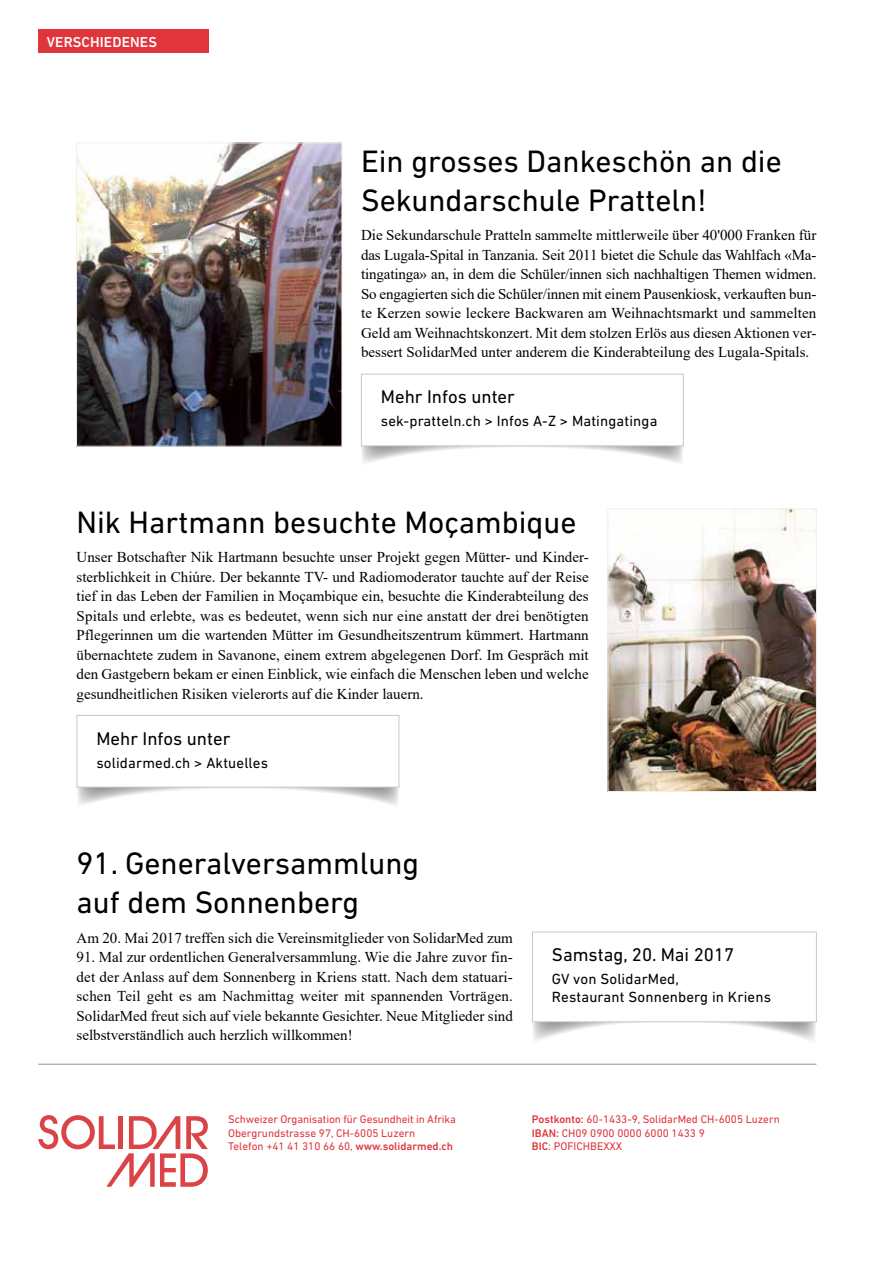
<style>
.page{position:relative;width:893px;height:1263px;background:#fff}
.page>*{position:absolute;margin:0;border:0;box-sizing:border-box;transform-origin:0 0}
.t1{font:31.5px/39px "DIN Next LT Pro";color:#000}
.t2{font:18.75px "DIN Next LT Pro";color:#000}
.t3{font:15px/19.5px "Times New Roman";color:#000;text-align:justify}
.t4{font:15px/18px "DIN Next LT Pro";letter-spacing:.01em;color:#000}
.t5{font:500 14.7px "DIN Next LT Pro";letter-spacing:.01em;color:#fff}
.t6{font:11.25px/13.2px "DIN Next LT Pro";color:#e0353c}
.s1{font-weight:500}
</style>
<div class="page">
<svg style="left:76px;top:715px;width:324px;height:90px"></svg>
<svg style="left:532px;top:1022px;width:285px;height:19px"></svg>
<svg style="left:361px;top:446px;width:323px;height:17px"></svg>
<div style="left:38px;top:30px;width:171px;height:23px;background:#e0353c"></div>
<div style="left:361px;top:374px;width:323px;height:72px;border:1px solid #c8c8c7"></div>
<div style="left:77px;top:715px;width:322px;height:72px;background:#fff"></div>
<div style="left:77px;top:715px;width:322px;height:72px;border:1px solid #c8c8c7"></div>
<div style="left:532px;top:932px;width:285px;height:90px;border:1px solid #c8c8c7"></div>
<img style="left:78px;top:145px;width:262px;height:299px">
<div style="left:76px;top:143px;width:266px;height:303px;border:1px solid #f1efe9"></div>
<img style="left:610px;top:511px;width:205px;height:279px">
<div style="left:608px;top:509px;width:209px;height:283px;border:1px solid #f1efe9"></div>
<svg style="left:38px;top:1115px;width:170px;height:72px"></svg>
<hr style="left:38px;top:1064px;width:778px;height:1px;background:#949290">
<p class="t5" style="left:47px;top:33px;width:112px">VERSCHIEDENES</p>
<h1 class="t1" style="left:361px;top:142px;width:422px">Ein grosses Dankeschön an die<br>Sekundarschule Pratteln!</h1>
<p class="t3" style="left:361px;top:225px;width:457px">Die Sekundarschule Pratteln sammelte mittlerweile über 40'000 Franken für das Lugala-Spital in Tanzania. Seit 2011 bietet die Schule das Wahlfach «Ma&shy;tingatinga» an, in dem die Schüler/innen sich nachhaltigen Themen widmen.<br>So engagierten sich die Schüler/innen mit einem Pausenkiosk, verkauften bun&shy;te Kerzen sowie leckere Backwaren am Weihnachtsmarkt und sammelten Geld am Weihnachtskonzert. Mit dem stolzen Erlös aus diesen Aktionen ver&shy;bessert SolidarMed unter anderem die Kinderabteilung des Lugala-Spitals.</p>
<p class="t2" style="left:381px;top:386px;width:135px">Mehr Infos unter</p>
<p class="t4" style="left:381px;top:412px;width:278px">sek-pratteln.ch &gt; Infos A-Z &gt; Matingatinga</p>
<h1 class="t1" style="left:77px;top:502px;width:502px">Nik Hartmann besuchte Moçambique</h1>
<p class="t3" style="left:77px;top:547px;width:514px">Unser Botschafter Nik Hartmann besuchte unser Projekt gegen Mütter- und Kinder&shy;sterblichkeit in Chiúre. Der bekannte TV- und Radiomoderator tauchte auf der Reise tief in das Leben der Familien in Moçambique ein, besuchte die Kinderabteilung des Spitals und erlebte, was es bedeutet, wenn sich nur eine anstatt der drei benötigten Pflegerinnen um die wartenden Mütter im Gesundheitszentrum kümmert. Hartmann übernachtete zudem in Savanone, einem extrem abgelegenen Dorf. Im Gespräch mit den Gastgebern bekam er einen Einblick, wie einfach die Menschen leben und welche gesundheitlichen Risiken vielerorts auf die Kinder lauern.</p>
<p class="t2" style="left:96px;top:727px;width:135px">Mehr Infos unter</p>
<p class="t4" style="left:96px;top:753px;width:173px">solidarmed.ch &gt; Aktuelles</p>
<h1 class="t1" style="left:77px;top:844px;width:344px">91. Generalversammlung auf dem Sonnenberg</h1>
<p class="t3" style="left:77px;top:927px;width:438px">Am 20. Mai 2017 treffen sich die Vereinsmitglieder von SolidarMed zum</p>
<p class="t3" style="left:77px;top:947px;width:438px">91. Mal zur ordentlichen Generalversammlung. Wie die Jahre zuvor fin&shy;det der Anlass auf dem Sonnenberg in Kriens statt. Nach dem statuari&shy;schen Teil geht es am Nachmittag weiter mit spannenden Vorträgen.<br>SolidarMed freut sich auf viele bekannte Gesichter. Neue Mitglieder sind selbstverständlich auch herzlich willkommen!</p>
<p class="t2" style="left:552px;top:944px;width:184px">Samstag, 20. Mai 2017</p>
<p class="t4" style="left:552px;top:970px;width:221px">GV von SolidarMed,<br>Restaurant Sonnenberg in Kriens</p>
<p class="t6" style="left:228px;top:1113px;width:229px">Schweizer Organisation für Gesundheit in Afrika<br>Obergrundstrasse 97, CH-6005 Luzern<br>Telefon +41 41 310 66 60, <span class="s1">www.solidarmed.ch</span></p>
<p class="t6" style="left:532px;top:1113px;width:249px"><span class="s1">Postkonto:</span> 60-1433-9, SolidarMed CH-6005 Luzern<br><span class="s1">IBAN:</span> CH09 0900 0000 6000 1433 9<br><span class="s1">BIC</span>: POFICHBEXXX</p>
</div>
